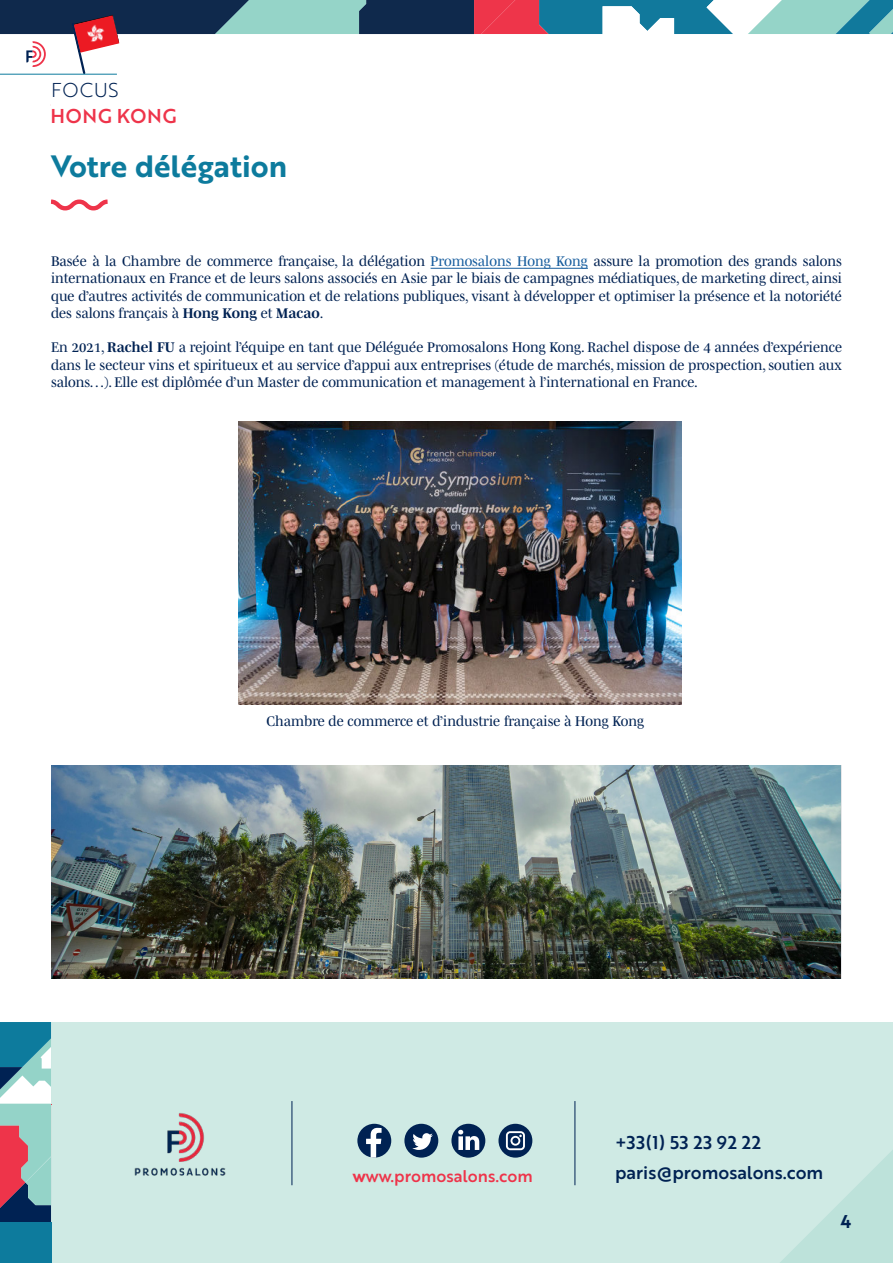
<style>
.page{position:relative;width:893px;height:1263px;background:#fff}
.page>*{position:absolute;margin:0;border:0;box-sizing:border-box;transform-origin:0 0}
.t1{font:30px "Brother 1816 Bold";color:#0d7b9d}
.t2{font:19.5px "Brother 1816 Medium";letter-spacing:.04em;color:#ee344a}
.t3{font:19.5px "Brother 1816 Light";letter-spacing:.04em;color:#002253}
.t4{font:18px/30px "Brother 1816 Medium";color:#002253}
.t5{font:18px "Brother 1816 Bold";color:#002253}
.t6{font:16.5px "Brother 1816 Medium";color:#ee344a}
.t7{font:14.25px/17.2px "Mencken Std";color:#002253;text-align:justify}
.s1{color:#175d9e}
.s2{font-weight:700}
.s3{font-family:"Brother 1816 Bold"}
</style>
<div class="page">
<svg style="left:0;top:0;width:893px;height:75px"></svg>
<img style="left:51px;top:765px;width:789px;height:214px">
<div style="left:33px;top:1022px;width:860px;height:241px;background:#cfeae4"></div>
<svg style="left:51px;top:199px;width:57px;height:12px"></svg>
<hr style="left:431px;top:268px;width:157px;height:1px;background:#175d9e">
<hr style="left:291px;top:1101px;width:1px;height:84px;background:#002253">
<hr style="left:574px;top:1101px;width:1px;height:84px;background:#002253">
<div style="left:357px;top:1124px;width:34px;height:33px;background:#002253;border-radius:50%"></div>
<svg style="left:366px;top:1128px;width:16px;height:29px"></svg>
<div style="left:404px;top:1124px;width:34px;height:33px;background:#002253;border-radius:50%"></div>
<svg style="left:412px;top:1133px;width:21px;height:17px"></svg>
<div style="left:451px;top:1124px;width:34px;height:33px;background:#002253;border-radius:50%"></div>
<svg style="left:458px;top:1130px;width:21px;height:20px"></svg>
<div style="left:498px;top:1124px;width:34px;height:33px;background:#002253;border-radius:50%"></div>
<svg style="left:506px;top:1131px;width:19px;height:19px"></svg>
<svg style="left:0;top:1022px;width:51px;height:241px;background:#6d8e9f"></svg>
<svg style="left:780px;top:1150px;width:113px;height:113px"></svg>
<img style="left:134px;top:1113px;width:92px;height:63px">
<img style="left:74px;top:15px;width:45px;height:38px">
<img style="left:238px;top:421px;width:444px;height:283px">
<h2 class="t3" style="left:51px;top:79px;width:69px">FOCUS</h2>
<h2 class="t2" style="left:51px;top:104px;width:92px">TURQUIE</h2>
<h1 class="t1" style="left:51px;top:148px;width:238px">Votre délégation</h1>
<h2 class="t2" style="left:50px;top:104px;width:128px">HONG KONG</h2>
<p class="t7" style="left:51px;top:253px;width:792px">Basée à la Chambre de commerce française, la délégation <span class="s1">Promosalons Hong Kong</span> assure la promotion des grands salons internationaux en France et de leurs salons associés en Asie par le biais de campagnes médiatiques, de marketing direct, ainsi que d’autres activités de communication et de relations publiques, visant à développer et optimiser la présence et la notoriété des salons français à <span class="s2">Hong Kong</span> et <span class="s2">Macao</span>.</p>
<p class="t7" style="left:51px;top:339px;width:792px">En 2021, <span class="s2">Rachel FU</span> a rejoint l’équipe en tant que Déléguée Promosalons Hong Kong. Rachel dispose de 4 années d’expérience dans le secteur vins et spiritueux et au service d’appui aux entreprises (étude de marchés, mission de prospection, soutien aux salons…). Elle est diplômée d’un Master de communication et management à l’international en France.</p>
<p class="t7" style="left:266px;top:713px;width:379px">Chambre de commerce et d’industrie française à Hong Kong</p>
<p class="t6" style="left:353px;top:1165px;width:181px"><span class="s3">w</span>ww.promosalons.com</p>
<p class="t4" style="left:615px;top:1127px;width:210px">+33(1) 53 23 92 22 paris@promosalons.com</p>
<p class="t5" style="left:840px;top:1210px;width:12px">4</p>
</div>
